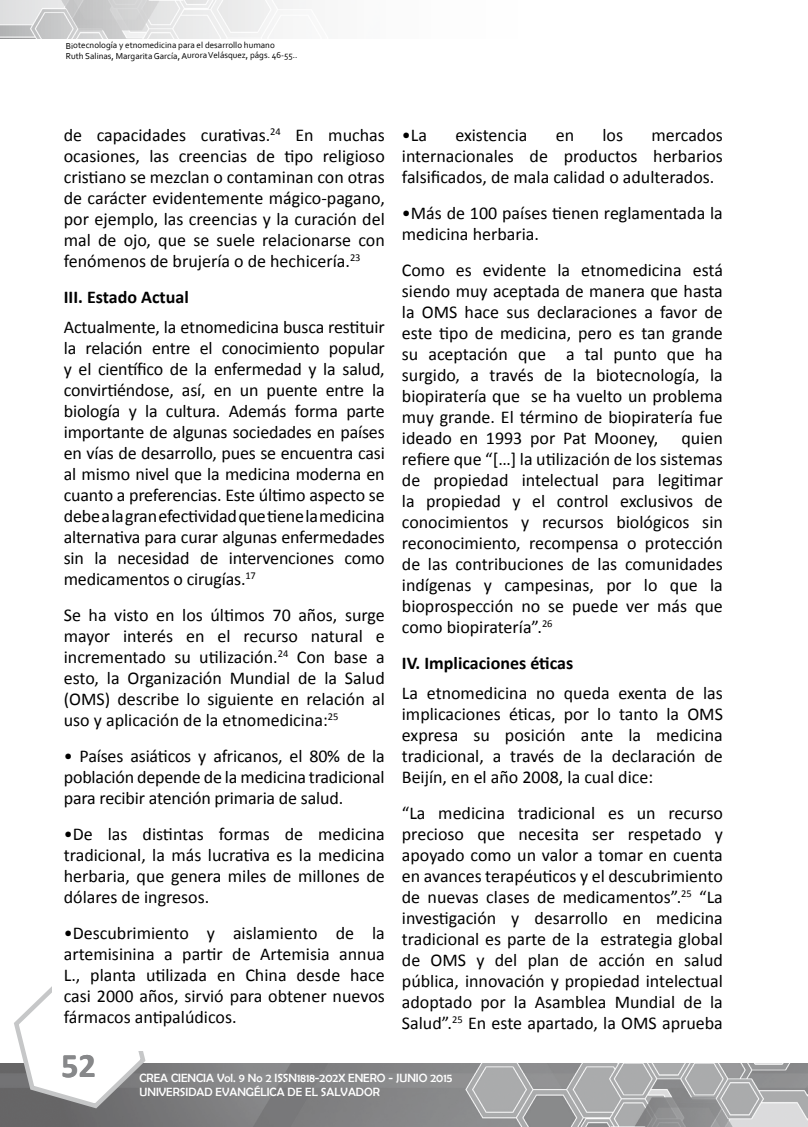
<style>
.page{position:relative;width:808px;height:1127px;background:#fff}
.page>*{position:absolute;margin:0;border:0;box-sizing:border-box;transform-origin:0 0}
.t1{font:700 34.5px "Calibri";color:#87888a}
.t2{font:18px/21px "Calibri";color:#000;text-align:justify}
.t3{font:700 18px "Calibri";color:#000}
.t4{font:12px/13.5px "Berlin Sans FB";color:#fff}
.t5{font:9px/10.5px "Corbel";letter-spacing:-.005em;color:#000}
</style>
<div class="page">
<img style="left:0;top:1063px;width:808px;height:64px">
<svg style="left:11px;top:986px;width:137px;height:125px"></svg>
<div style="left:30px;top:1016px;width:98px;height:26px;background:#fff"></div>
<div style="left:52px;top:964px;width:98px;height:87px;background:#fff"></div>
<img style="left:0;top:0;width:306px;height:38px">
<p class="t5" style="left:66px;top:40px;width:233px">Biotecnología y etnomedicina para el desarrollo humano<br>Ruth Salinas, Margarita García, Aurora Velásquez, págs. 46-55..</p>
<p class="t2" style="left:64px;top:125px;width:323px">de capacidades curativas.<sup>24</sup> En muchas ocasiones, las creencias de tipo religioso cristiano se mezclan o contaminan con otras de carácter evidentemente mágico-pagano, por ejemplo, las creencias y la curación del mal de ojo, que se suele relacionarse con fenómenos de brujería o de hechicería.<sup>23</sup></p>
<p class="t3" style="left:64px;top:286px;width:127px">III. Estado Actual</p>
<p class="t2" style="left:64px;top:316px;width:322px">Actualmente, la etnomedicina busca restituir la relación entre el conocimiento popular y el científico de la enfermedad y la salud, convirtiéndose, así, en un puente entre la biología y la cultura. Además forma parte importante de algunas sociedades en países en vías de desarrollo, pues se encuentra casi al mismo nivel que la medicina moderna en cuanto a preferencias. Este último aspecto se debe a la gran efectividad que tiene la medicina alternativa para curar algunas enfermedades sin la necesidad de intervenciones como medicamentos o cirugías.<sup>17</sup></p>
<p class="t2" style="left:64px;top:604px;width:323px">Se ha visto en los últimos 70 años, surge mayor interés en el recurso natural e incrementado su utilización.<sup>24</sup> Con base a esto, la Organización Mundial de la Salud (OMS) describe lo siguiente en relación al uso y aplicación de la etnomedicina:<sup>25</sup></p>
<p class="t2" style="left:64px;top:745px;width:322px">• Países asiáticos y africanos, el 80% de la población depende de la medicina tradicional para recibir atención primaria de salud.</p>
<p class="t2" style="left:64px;top:823px;width:323px">•De las distintas formas de medicina tradicional, la más lucrativa es la medicina herbaria, que genera miles de millones de dólares de ingresos.</p>
<p class="t2" style="left:64px;top:922px;width:323px">•Descubrimiento y aislamiento de la artemisinina a partir de Artemisia annua L., planta utilizada en China desde hace casi 2000 años, sirvió para obtener nuevos fármacos antipalúdicos.</p>
<p class="t2" style="left:402px;top:125px;width:27px">•La</p>
<p class="t2" style="left:455px;top:125px;width:74px">existencia</p>
<p class="t2" style="left:556px;top:125px;width:20px">en</p>
<p class="t2" style="left:602px;top:125px;width:22px">los</p>
<p class="t2" style="left:402px;top:125px;width:323px;text-indent:250px">mercados internacionales de productos herbarios falsificados, de mala calidad o adulterados.</p>
<p class="t2" style="left:402px;top:203px;width:323px">•Más de 100 países tienen reglamentada la medicina herbaria.</p>
<p class="t2" style="left:402px;top:260px;width:323px">Como es evidente la etnomedicina está siendo muy aceptada de manera que hasta la OMS hace sus declaraciones a favor de este tipo de medicina, pero es tan grande su aceptación que a tal punto que ha surgido, a través de la biotecnología, la biopiratería que se ha vuelto un problema muy grande. El término de biopiratería fue ideado en 1993 por Pat Mooney,</p>
<p class="t2" style="left:402px;top:428px;width:323px;text-indent:280px">quien refiere que “[…] la utilización de los sistemas de propiedad intelectual para legitimar la propiedad y el control exclusivos de conocimientos y recursos biológicos sin reconocimiento, recompensa o protección de las contribuciones de las comunidades indígenas y campesinas, por lo que la bioprospección no se puede ver más que como biopiratería”.<sup>26</sup></p>
<p class="t3" style="left:402px;top:652px;width:173px">IV. Implicaciones éticas</p>
<p class="t2" style="left:402px;top:682px;width:323px">La etnomedicina no queda exenta de las implicaciones éticas, por lo tanto la OMS expresa su posición ante la medicina tradicional, a través de la declaración de Beijín, en el año 2008, la cual dice:</p>
<p class="t2" style="left:402px;top:802px;width:323px">“La medicina tradicional es un recurso precioso que necesita ser respetado y apoyado como un valor a tomar en cuenta en avances terapéuticos y el descubrimiento de nuevas clases de medicamentos”.<sup>25</sup> “La investigación y desarrollo en medicina tradicional es parte de la estrategia global de OMS y del plan de acción en salud pública, innovación y propiedad intelectual adoptado por la Asamblea Mundial de la Salud”.<sup>25</sup> En este apartado, la OMS aprueba</p>
<h1 class="t1" style="left:61px;top:1043px;width:36px">52</h1>
<p class="t4" style="left:139px;top:1071px;width:315px">CREA CIENCIA Vol. 9 No 2 ISSN1818-202X ENERO - JUNIO 2015<br>UNIVERSIDAD EVANGÉLICA DE EL SALVADOR</p>
</div>
